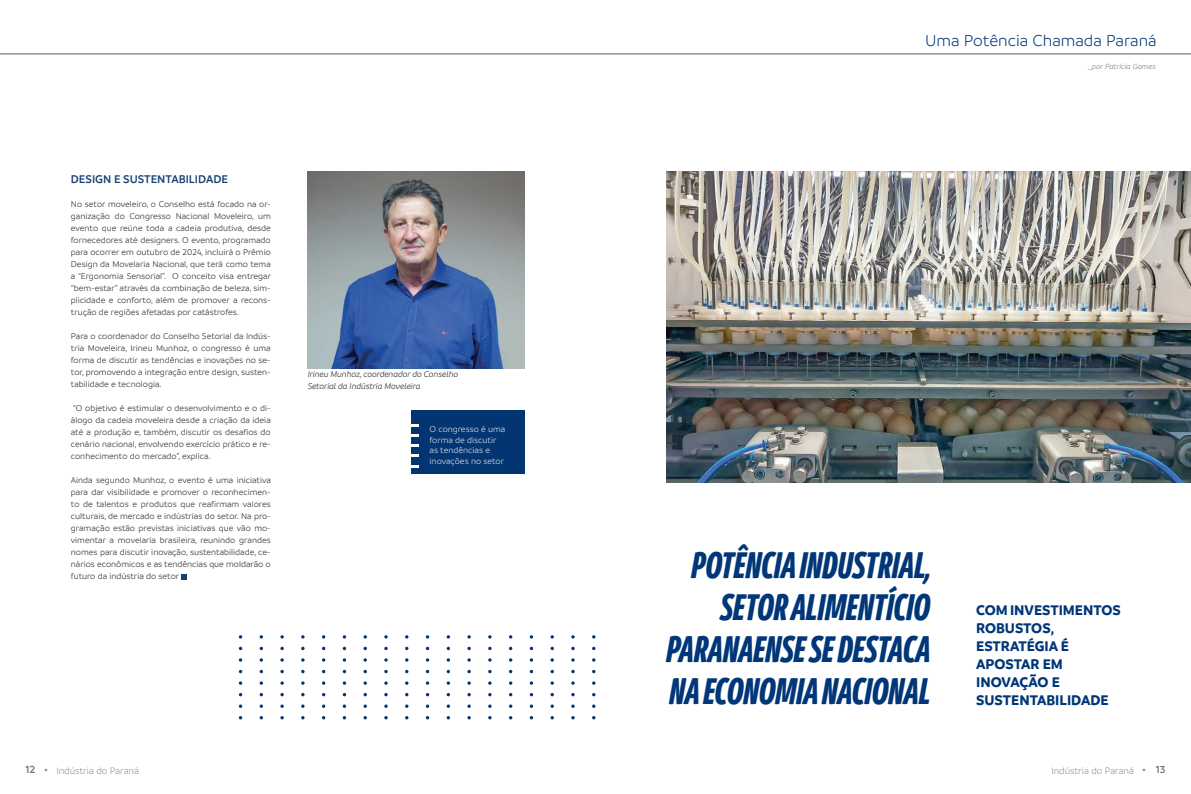
<style>
.page{position:relative;width:1191px;height:794px;background:#fff}
.page>*{position:absolute;margin:0;border:0;box-sizing:border-box;transform-origin:0 0}
.t1{font:40px/42px "Branding SF Cmp Black It";color:#013778;text-align:right}
.t2{font:300 17px "Branding SF";color:#013778}
.t3{font:700 15px/18px "Branding SF";color:#013778}
.t4{font:600 12px "Branding SF";color:#163f71}
.t5{font:300 10px "Branding SF";letter-spacing:-.01em;color:#918e8e}
.t6{font:300 9px/12px "Branding SF";color:#231f20;text-align:justify}
.t7{font:italic 300 9px/12px "Branding SF";letter-spacing:-.01em;color:#231f20}
.t8{font:300 9px/10.8px "Branding SF";color:#f0f0f0}
.t9{font:italic 300 8px "Branding SF";color:#777}
.s1{font-weight:600;font-size:11px;color:#777}
</style>
<div class="page">
<svg style="left:182px;top:574px;width:5px;height:5px"></svg>
<svg style="left:260px;top:681px;width:3px;height:4px"></svg>
<svg style="left:260px;top:704px;width:3px;height:4px"></svg>
<svg style="left:446px;top:670px;width:4px;height:3px"></svg>
<svg style="left:446px;top:647px;width:4px;height:3px"></svg>
<svg style="left:446px;top:681px;width:4px;height:4px"></svg>
<svg style="left:446px;top:704px;width:4px;height:4px"></svg>
<svg style="left:446px;top:693px;width:4px;height:3px"></svg>
<svg style="left:280px;top:670px;width:4px;height:3px"></svg>
<svg style="left:280px;top:647px;width:4px;height:3px"></svg>
<svg style="left:280px;top:681px;width:4px;height:4px"></svg>
<svg style="left:280px;top:704px;width:4px;height:4px"></svg>
<svg style="left:280px;top:693px;width:4px;height:3px"></svg>
<svg style="left:280px;top:716px;width:4px;height:3px"></svg>
<svg style="left:467px;top:670px;width:4px;height:3px"></svg>
<svg style="left:467px;top:647px;width:4px;height:3px"></svg>
<svg style="left:467px;top:681px;width:4px;height:4px"></svg>
<svg style="left:467px;top:704px;width:4px;height:4px"></svg>
<svg style="left:467px;top:693px;width:4px;height:3px"></svg>
<svg style="left:467px;top:716px;width:4px;height:3px"></svg>
<svg style="left:301px;top:681px;width:3px;height:4px"></svg>
<svg style="left:488px;top:681px;width:3px;height:4px"></svg>
<svg style="left:322px;top:681px;width:3px;height:4px"></svg>
<svg style="left:322px;top:704px;width:3px;height:4px"></svg>
<svg style="left:509px;top:681px;width:3px;height:4px"></svg>
<svg style="left:509px;top:704px;width:3px;height:4px"></svg>
<svg style="left:343px;top:681px;width:3px;height:4px"></svg>
<svg style="left:343px;top:704px;width:3px;height:4px"></svg>
<svg style="left:530px;top:681px;width:3px;height:4px"></svg>
<svg style="left:530px;top:704px;width:3px;height:4px"></svg>
<svg style="left:363px;top:670px;width:4px;height:3px"></svg>
<svg style="left:363px;top:647px;width:4px;height:3px"></svg>
<svg style="left:363px;top:681px;width:4px;height:4px"></svg>
<svg style="left:363px;top:704px;width:4px;height:4px"></svg>
<svg style="left:363px;top:693px;width:4px;height:3px"></svg>
<svg style="left:363px;top:716px;width:4px;height:3px"></svg>
<svg style="left:550px;top:670px;width:4px;height:3px"></svg>
<svg style="left:550px;top:647px;width:4px;height:3px"></svg>
<svg style="left:550px;top:681px;width:4px;height:4px"></svg>
<svg style="left:550px;top:704px;width:4px;height:4px"></svg>
<svg style="left:550px;top:693px;width:4px;height:3px"></svg>
<svg style="left:550px;top:716px;width:4px;height:3px"></svg>
<svg style="left:384px;top:635px;width:4px;height:3px"></svg>
<svg style="left:384px;top:670px;width:4px;height:3px"></svg>
<svg style="left:384px;top:647px;width:4px;height:3px"></svg>
<svg style="left:384px;top:681px;width:4px;height:4px"></svg>
<svg style="left:384px;top:704px;width:4px;height:4px"></svg>
<svg style="left:384px;top:693px;width:4px;height:3px"></svg>
<svg style="left:384px;top:716px;width:4px;height:3px"></svg>
<svg style="left:571px;top:635px;width:4px;height:3px"></svg>
<svg style="left:571px;top:670px;width:4px;height:3px"></svg>
<svg style="left:571px;top:647px;width:4px;height:3px"></svg>
<svg style="left:571px;top:681px;width:4px;height:4px"></svg>
<svg style="left:571px;top:704px;width:4px;height:4px"></svg>
<svg style="left:571px;top:693px;width:4px;height:3px"></svg>
<svg style="left:571px;top:716px;width:4px;height:3px"></svg>
<svg style="left:405px;top:681px;width:3px;height:4px"></svg>
<svg style="left:405px;top:704px;width:3px;height:4px"></svg>
<svg style="left:592px;top:681px;width:3px;height:4px"></svg>
<svg style="left:592px;top:704px;width:3px;height:4px"></svg>
<svg style="left:239px;top:681px;width:3px;height:4px"></svg>
<svg style="left:239px;top:704px;width:3px;height:4px"></svg>
<svg style="left:426px;top:681px;width:3px;height:4px"></svg>
<svg style="left:426px;top:704px;width:3px;height:4px"></svg>
<img style="left:308px;top:171px;width:216px;height:197px">
<div style="left:411px;top:410px;width:113px;height:64px;background:#033572"></div>
<svg style="left:411px;top:465px;width:8px;height:2px"></svg>
<hr style="left:402px;top:423px;width:17px;height:3px;background:#fff">
<hr style="left:402px;top:434px;width:17px;height:3px;background:#fff">
<hr style="left:402px;top:444px;width:17px;height:3px;background:#fff">
<hr style="left:402px;top:454px;width:17px;height:3px;background:#fff">
<img style="left:666px;top:171px;width:525px;height:312px">
<hr style="left:0;top:53px;width:1191px;height:1px;background:#918e8e">
<p class="t2" style="left:925px;top:32px;width:233px">Uma Potência Chamada Paraná</p>
<p class="t4" style="left:71px;top:172px;width:159px">DESIGN E SUSTENTABILIDADE</p>
<p class="t6" style="left:71px;top:198px;width:202px">No setor moveleiro, o Conselho está focado na or&shy;ganização do Congresso Nacional Moveleiro, um evento que reúne toda a cadeia produtiva, desde fornecedores até designers. O evento, programado para ocorrer em outubro de 2024, incluirá o Prêmio Design da Movelaria Nacional, que terá como tema a “Ergonomia Sensorial”. O conceito visa entregar “bem-estar” através da combinação de beleza, sim&shy;plicidade e conforto, além de promover a recons&shy;trução de regiões afetadas por catástrofes.</p>
<p class="t6" style="left:71px;top:330px;width:201px">Para o coordenador do Conselho Setorial da Indús&shy;tria Moveleira, Irineu Munhoz, o congresso é uma forma de discutir as tendências e inovações no se&shy;tor, promovendo a integração entre design, susten&shy;tabilidade e tecnologia.</p>
<p class="t6" style="left:71px;top:402px;width:201px">“O objetivo é estimular o desenvolvimento e o di&shy;álogo da cadeia moveleira desde a criação da ideia até a produção e, também, discutir os desafios do cenário nacional, envolvendo exercício prático e re&shy;conhecimento do mercado”, explica.</p>
<p class="t6" style="left:71px;top:474px;width:201px">Ainda segundo Munhoz, o evento é uma iniciativa para dar visibilidade e promover o reconhecimen&shy;to de talentos e produtos que reafirmam valores culturais, de mercado e indústrias do setor. Na pro&shy;gramação estão previstas iniciativas que vão mo&shy;vimentar a movelaria brasileira, reunindo grandes nomes para discutir inovação, sustentabilidade, ce&shy;nários econômicos e as tendências que moldarão o futuro da indústria do setor</p>
<p class="t7" style="left:308px;top:368px;width:152px">Irineu Munhoz, coordenador do Conselho<br>Setorial da Indústria Moveleira</p>
<p class="t8" style="left:429px;top:423px;width:77px">O congresso é uma forma de discutir as tendências e inovações no setor</p>
<p class="t9" style="left:1088px;top:62px;width:69px">_por Patrícia Gomes</p>
<p class="t1" style="left:666px;top:544px;width:266px">POTÊNCIA INDUSTRIAL,<br>SETOR ALIMENTÍCIO<br>PARANAENSE SE DESTACA<br>NA ECONOMIA NACIONAL</p>
<p class="t3" style="left:976px;top:601px;width:146px">COM INVESTIMENTOS<br>ROBUSTOS,<br>ESTRATÉGIA É<br>APOSTAR EM<br>INOVAÇÃO E<br>SUSTENTABILIDADE</p>
<p class="t5" style="left:26px;top:766px;width:115px"><span class="s1">12</span> <sup>.</sup> Indústria do Paraná</p>
<p class="t5" style="left:1051px;top:766px;width:116px">Indústria do Paraná <sup>.</sup> <span class="s1">13</span></p>
</div>
